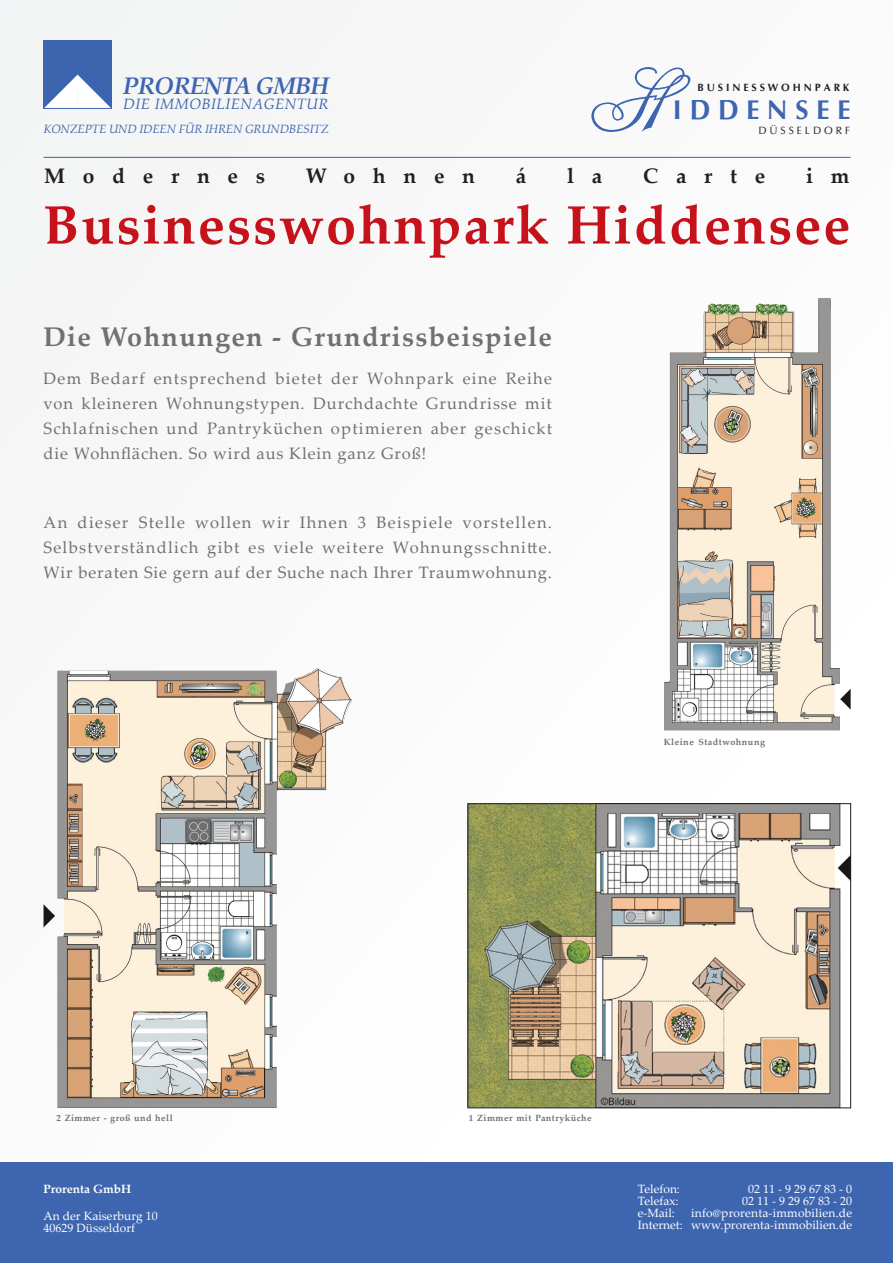
<style>
.page{position:relative;width:893px;height:1263px;background:#fff}
.page>*{position:absolute;margin:0;border:0;box-sizing:border-box;transform-origin:0 0}
.t1{font:700 54px "Palatino Linotype";letter-spacing:.04em;color:#c6131b}
.t2{font:700 27px "Palatino Linotype";letter-spacing:.05em;color:#6f7073}
.t3{font:700 27px "CG Omega";color:#3d65b0}
.t4{font:italic 700 24px "Palatino Linotype";letter-spacing:-.035em;color:#3d65b0}
.t5{font:700 21px "Palatino Linotype";letter-spacing:.845em;color:#231f20}
.t6{font:16.5px/25px "Palatino Linotype";letter-spacing:.05em;color:#6f7073;text-align:justify}
.t7{font:italic 15px "Palatino Linotype";letter-spacing:.03em;color:#3d65b0}
.t8{font:12px/12px "Palatino Linotype";color:#fff}
.t9{font:italic 12px "Palatino Linotype";letter-spacing:-.015em;color:#3d65b0}
.t10{font:700 12px "Palatino Linotype";color:#fff}
.t11{font:700 10.5px "CG Omega";color:#231f20}
.t12{font:10.5px "CG Omega";color:#231f20}
.t13{font:700 9px "Palatino Linotype";letter-spacing:.05em;color:#6f7073}
</style>
<div class="page">
<div style="left:0;top:0;width:893px;height:1167px;background:#f9f9f9"></div>
<div style="left:0;top:1162px;width:893px;height:101px;background:#3d65b0"></div>
<img style="left:44px;top:40px;width:68px;height:68px">
<hr style="left:44px;top:157px;width:807px;height:1px;background:#3d65b0">
<img style="left:470px;top:805px;width:379px;height:301px">
<div style="left:468px;top:803px;width:383px;height:305px;border:1px solid #231f20"></div>
<svg style="left:591px;top:67px;width:99px;height:65px"></svg>
<img style="left:664px;top:298px;width:187px;height:432px">
<img style="left:44px;top:668px;width:308px;height:440px">
<h3 class="t4" style="left:123px;top:69px;width:208px">PRORENTA GMBH</h3>
<p class="t7" style="left:123px;top:93px;width:207px">DIE IMMOBILIENAGENTUR</p>
<p class="t9" style="left:44px;top:121px;width:287px">KONZEPTE UND IDEEN FÜR IHREN GRUNDBESITZ</p>
<p class="t11" style="left:698px;top:80px;width:153px">B U S I N E S S W O H N P A R K</p>
<h2 class="t3" style="left:673px;top:93px;width:179px">I D D E N S E E</h2>
<p class="t12" style="left:758px;top:124px;width:93px">D Ü S S E L D O R F</p>
<p class="t5" style="left:44px;top:161px;width:223px">Modernes</p>
<p class="t5" style="left:306px;top:161px;width:171px">Wohnen</p>
<p class="t5" style="left:516px;top:161px;width:12px">á</p>
<p class="t5" style="left:567px;top:161px;width:37px">l a</p>
<p class="t5" style="left:643px;top:161px;width:124px">Carte</p>
<p class="t5" style="left:806px;top:161px;width:45px">i m</p>
<h1 class="t1" style="left:44px;top:187px;width:808px">Businesswohnpark Hiddensee</h1>
<h2 class="t2" style="left:43px;top:318px;width:510px">Die Wohnungen - Grundrissbeispiele</h2>
<p class="t6" style="left:44px;top:365px;width:510px">Dem Bedarf entsprechend bietet der Wohnpark eine Reihe von kleineren Wohnungstypen. Durchdachte Grundrisse mit Schlafnischen und Pantryküchen optimieren aber geschickt die Wohnflächen. So wird aus Klein ganz Groß!</p>
<p class="t6" style="left:44px;top:510px;width:510px">An dieser Stelle wollen wir Ihnen 3 Beispiele vorstellen.<br>Selbstverständlich gibt es viele weitere Wohnungsschnitte.<br>Wir beraten Sie gern auf der Suche nach Ihrer Traumwohnung.</p>
<p class="t13" style="left:664px;top:736px;width:103px">Kleine Stadtwohnung</p>
<p class="t13" style="left:57px;top:1111px;width:118px">2 Zimmer - groß und hell</p>
<p class="t13" style="left:469px;top:1111px;width:125px">1 Zimmer mit Pantryküche</p>
<p class="t10" style="left:44px;top:1181px;width:89px">Prorenta GmbH</p>
<p class="t8" style="left:44px;top:1209px;width:116px">An der Kaiserburg 10<br>40629 Düsseldorf</p>
<p class="t8" style="left:638px;top:1183px;width:47px">Telefon:<br>Telefax: e-Mail:<br>Internet:</p>
<p class="t8" style="left:691px;top:1183px;width:163px;text-align:right">02 11 - 9 29 67 83 - 0<br>02 11 - 9 29 67 83 - 20 info@prorenta-immobilien.de www.prorenta-immobilien.de</p>
</div>
